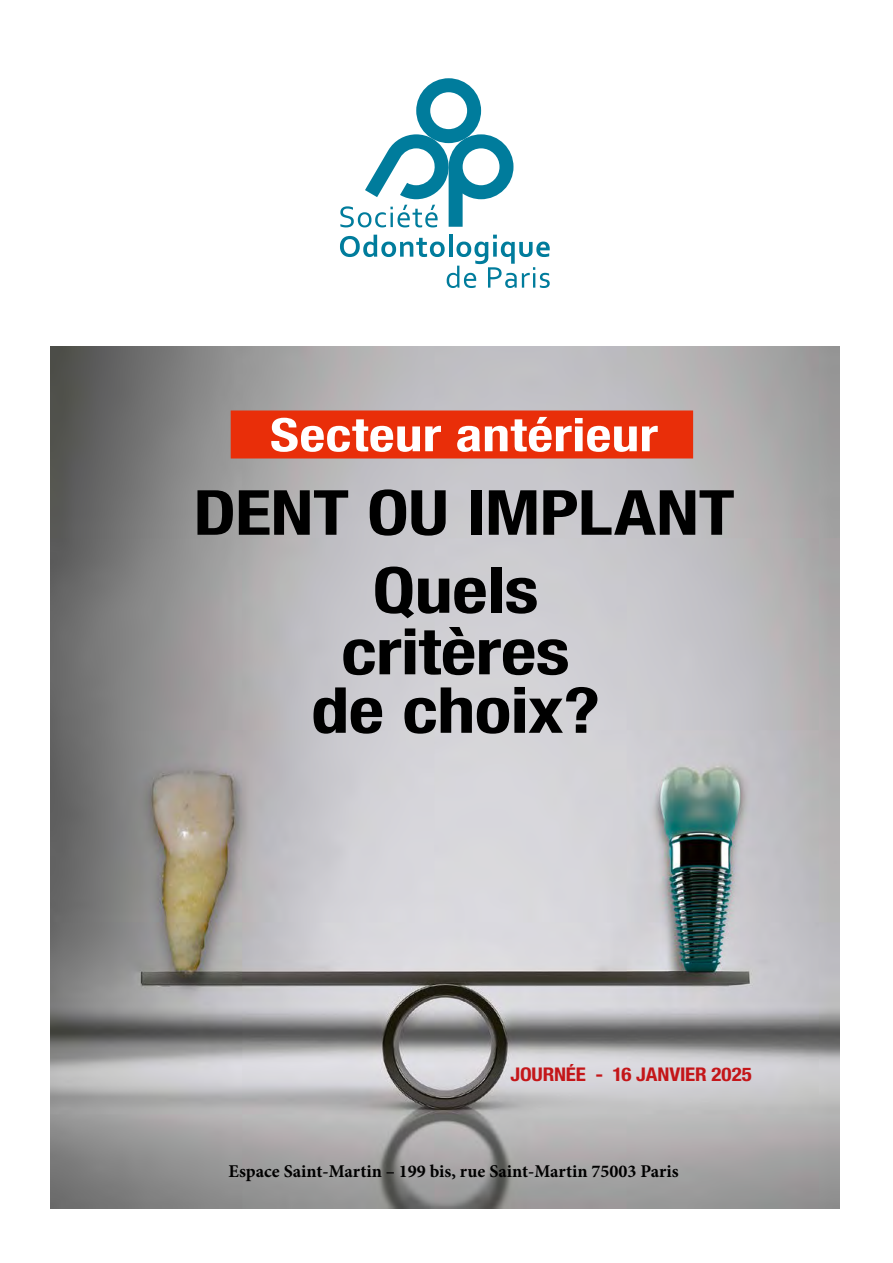
<style>
.page{position:relative;width:893px;height:1263px;background:#fff}
.page>*{position:absolute;margin:0;border:0;box-sizing:border-box;transform-origin:0 0}
.t1{font:700 condensed 63.45px/60px "Helvetica Neue LT Std";letter-spacing:-.01em;color:#000;text-align:center;scale:1.2 1}
.t2{font:700 condensed 62.25px "Helvetica Neue LT Std";letter-spacing:-.01em;color:#000;scale:1.2 1}
.t3{font:700 condensed 46.05px "Helvetica Neue LT Std";letter-spacing:.005em;color:#fff;scale:1.2 1}
.t4{font:700 condensed 18.9px "Helvetica Neue LT Std";letter-spacing:-.01em;color:#c41619;scale:1.11 1}
.t5{font:700 18px "Minion Pro";color:#000}
</style>
<div class="page">
<svg style="left:340px;top:78px;width:173px;height:149px"></svg>
<svg style="left:340px;top:235px;width:210px;height:53px"></svg>
<img style="left:51px;top:347px;width:788px;height:862px">
<div style="left:231px;top:410px;width:462px;height:48px;background:#e92e09"></div>
<h3 class="t3" style="left:270px;top:407px;width:325px">Secteur antérieur</h3>
<h2 class="t2" style="left:193px;top:475px;width:453px">DENT OU IMPLANT</h2>
<h1 class="t1" style="left:311px;top:559px;width:242px">Quels critères de choix?</h1>
<p class="t4" style="left:510px;top:1062px;width:219px">JOURNÉE - 16 JANVIER 2025</p>
<p class="t5" style="left:228px;top:1159px;width:452px">Espace Saint-Martin – 199 bis, rue Saint-Martin 75003 Paris</p>
</div>
